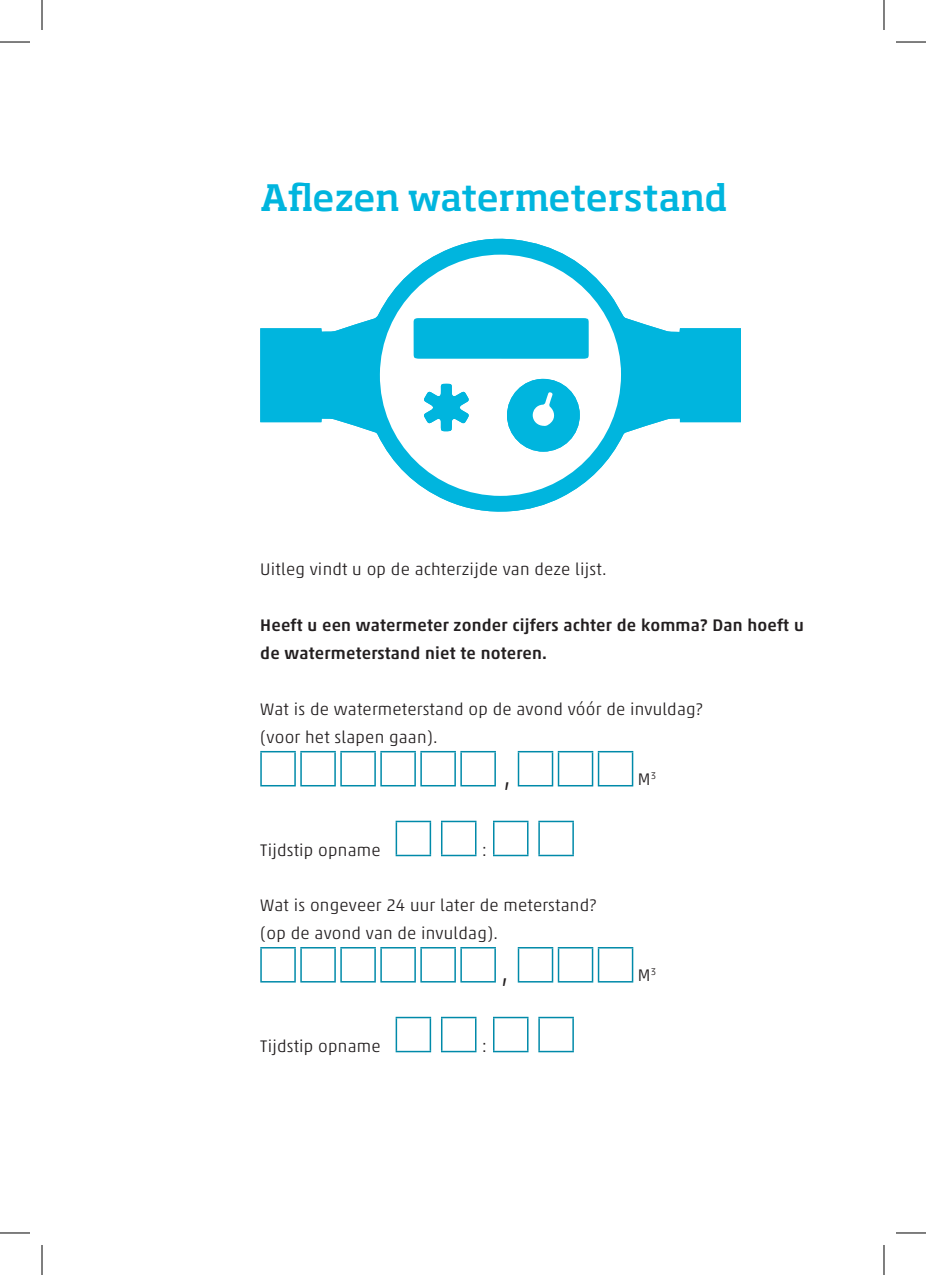
<style>
.page{position:relative;width:926px;height:1275px;background:#fff}
.page>*{position:absolute;margin:0;border:0;box-sizing:border-box;transform-origin:0 0}
.t1{font:500 36px "Soho Pro";letter-spacing:-.015em;color:#00b5de}
.t2{font:300 28px "Akko Pro";color:#231f20}
.t3{font:300 17px/28px "Akko Pro";letter-spacing:.01em;color:#231f20}
.t4{font:500 17px/28px "Akko Pro";letter-spacing:.01em;color:#231f20}
</style>
<div class="page">
<hr style="left:260px;top:751px;width:36px;height:1px;background:#008aa9">
<hr style="left:260px;top:752px;width:2px;height:33px;background:#008aa9">
<hr style="left:294px;top:752px;width:2px;height:33px;background:#008aa9">
<hr style="left:300px;top:751px;width:36px;height:1px;background:#008aa9">
<hr style="left:300px;top:752px;width:2px;height:33px;background:#008aa9">
<hr style="left:334px;top:752px;width:2px;height:33px;background:#008aa9">
<hr style="left:340px;top:751px;width:36px;height:1px;background:#008aa9">
<hr style="left:340px;top:752px;width:2px;height:33px;background:#008aa9">
<hr style="left:374px;top:752px;width:2px;height:33px;background:#008aa9">
<hr style="left:380px;top:751px;width:36px;height:1px;background:#008aa9">
<hr style="left:380px;top:752px;width:2px;height:33px;background:#008aa9">
<hr style="left:414px;top:752px;width:2px;height:33px;background:#008aa9">
<hr style="left:420px;top:751px;width:36px;height:1px;background:#008aa9">
<hr style="left:420px;top:752px;width:2px;height:33px;background:#008aa9">
<hr style="left:454px;top:752px;width:2px;height:33px;background:#008aa9">
<hr style="left:460px;top:751px;width:36px;height:1px;background:#008aa9">
<hr style="left:460px;top:752px;width:2px;height:33px;background:#008aa9">
<hr style="left:494px;top:752px;width:2px;height:33px;background:#008aa9">
<hr style="left:518px;top:751px;width:35px;height:1px;background:#008aa9">
<hr style="left:518px;top:752px;width:1px;height:33px;background:#008aa9">
<hr style="left:552px;top:752px;width:1px;height:33px;background:#008aa9">
<hr style="left:558px;top:751px;width:35px;height:1px;background:#008aa9">
<hr style="left:558px;top:752px;width:1px;height:33px;background:#008aa9">
<hr style="left:592px;top:752px;width:1px;height:33px;background:#008aa9">
<hr style="left:598px;top:751px;width:35px;height:1px;background:#008aa9">
<hr style="left:598px;top:752px;width:1px;height:33px;background:#008aa9">
<hr style="left:632px;top:752px;width:1px;height:33px;background:#008aa9">
<hr style="left:260px;top:785px;width:36px;height:1px;background:#008aa9">
<hr style="left:300px;top:785px;width:36px;height:1px;background:#008aa9">
<hr style="left:340px;top:785px;width:36px;height:1px;background:#008aa9">
<hr style="left:380px;top:785px;width:36px;height:1px;background:#008aa9">
<hr style="left:420px;top:785px;width:36px;height:1px;background:#008aa9">
<hr style="left:460px;top:785px;width:36px;height:1px;background:#008aa9">
<hr style="left:518px;top:785px;width:35px;height:1px;background:#008aa9">
<hr style="left:558px;top:785px;width:35px;height:1px;background:#008aa9">
<hr style="left:598px;top:785px;width:35px;height:1px;background:#008aa9">
<hr style="left:493px;top:820px;width:35px;height:2px;background:#008aa9">
<hr style="left:493px;top:822px;width:1px;height:32px;background:#008aa9">
<hr style="left:527px;top:822px;width:1px;height:32px;background:#008aa9">
<hr style="left:493px;top:854px;width:35px;height:2px;background:#008aa9">
<hr style="left:538px;top:820px;width:36px;height:2px;background:#008aa9">
<hr style="left:538px;top:822px;width:2px;height:32px;background:#008aa9">
<hr style="left:572px;top:822px;width:2px;height:32px;background:#008aa9">
<hr style="left:538px;top:854px;width:36px;height:2px;background:#008aa9">
<hr style="left:396px;top:820px;width:35px;height:2px;background:#008aa9">
<hr style="left:396px;top:822px;width:1px;height:32px;background:#008aa9">
<hr style="left:430px;top:822px;width:1px;height:32px;background:#008aa9">
<hr style="left:396px;top:854px;width:35px;height:2px;background:#008aa9">
<hr style="left:441px;top:820px;width:35px;height:2px;background:#008aa9">
<hr style="left:441px;top:822px;width:1px;height:32px;background:#008aa9">
<hr style="left:475px;top:822px;width:1px;height:32px;background:#008aa9">
<hr style="left:441px;top:854px;width:35px;height:2px;background:#008aa9">
<hr style="left:260px;top:947px;width:36px;height:1px;background:#008aa9">
<hr style="left:260px;top:948px;width:2px;height:33px;background:#008aa9">
<hr style="left:294px;top:948px;width:2px;height:33px;background:#008aa9">
<hr style="left:300px;top:947px;width:36px;height:1px;background:#008aa9">
<hr style="left:300px;top:948px;width:2px;height:33px;background:#008aa9">
<hr style="left:334px;top:948px;width:2px;height:33px;background:#008aa9">
<hr style="left:340px;top:947px;width:36px;height:1px;background:#008aa9">
<hr style="left:340px;top:948px;width:2px;height:33px;background:#008aa9">
<hr style="left:374px;top:948px;width:2px;height:33px;background:#008aa9">
<hr style="left:380px;top:947px;width:36px;height:1px;background:#008aa9">
<hr style="left:380px;top:948px;width:2px;height:33px;background:#008aa9">
<hr style="left:414px;top:948px;width:2px;height:33px;background:#008aa9">
<hr style="left:420px;top:947px;width:36px;height:1px;background:#008aa9">
<hr style="left:420px;top:948px;width:2px;height:33px;background:#008aa9">
<hr style="left:454px;top:948px;width:2px;height:33px;background:#008aa9">
<hr style="left:460px;top:947px;width:36px;height:1px;background:#008aa9">
<hr style="left:460px;top:948px;width:2px;height:33px;background:#008aa9">
<hr style="left:494px;top:948px;width:2px;height:33px;background:#008aa9">
<hr style="left:518px;top:947px;width:35px;height:1px;background:#008aa9">
<hr style="left:518px;top:948px;width:1px;height:33px;background:#008aa9">
<hr style="left:552px;top:948px;width:1px;height:33px;background:#008aa9">
<hr style="left:558px;top:947px;width:35px;height:1px;background:#008aa9">
<hr style="left:558px;top:948px;width:1px;height:33px;background:#008aa9">
<hr style="left:592px;top:948px;width:1px;height:33px;background:#008aa9">
<hr style="left:598px;top:947px;width:35px;height:1px;background:#008aa9">
<hr style="left:598px;top:948px;width:1px;height:33px;background:#008aa9">
<hr style="left:632px;top:948px;width:1px;height:33px;background:#008aa9">
<hr style="left:260px;top:981px;width:36px;height:1px;background:#008aa9">
<hr style="left:300px;top:981px;width:36px;height:1px;background:#008aa9">
<hr style="left:340px;top:981px;width:36px;height:1px;background:#008aa9">
<hr style="left:380px;top:981px;width:36px;height:1px;background:#008aa9">
<hr style="left:420px;top:981px;width:36px;height:1px;background:#008aa9">
<hr style="left:460px;top:981px;width:36px;height:1px;background:#008aa9">
<hr style="left:518px;top:981px;width:35px;height:1px;background:#008aa9">
<hr style="left:558px;top:981px;width:35px;height:1px;background:#008aa9">
<hr style="left:598px;top:981px;width:35px;height:1px;background:#008aa9">
<hr style="left:493px;top:1016px;width:35px;height:2px;background:#008aa9">
<hr style="left:493px;top:1018px;width:1px;height:32px;background:#008aa9">
<hr style="left:527px;top:1018px;width:1px;height:32px;background:#008aa9">
<hr style="left:493px;top:1050px;width:35px;height:2px;background:#008aa9">
<hr style="left:538px;top:1016px;width:36px;height:2px;background:#008aa9">
<hr style="left:538px;top:1018px;width:2px;height:32px;background:#008aa9">
<hr style="left:572px;top:1018px;width:2px;height:32px;background:#008aa9">
<hr style="left:538px;top:1050px;width:36px;height:2px;background:#008aa9">
<hr style="left:396px;top:1016px;width:35px;height:2px;background:#008aa9">
<hr style="left:396px;top:1018px;width:1px;height:32px;background:#008aa9">
<hr style="left:430px;top:1018px;width:1px;height:32px;background:#008aa9">
<hr style="left:396px;top:1050px;width:35px;height:2px;background:#008aa9">
<hr style="left:441px;top:1016px;width:35px;height:2px;background:#008aa9">
<hr style="left:441px;top:1018px;width:1px;height:32px;background:#008aa9">
<hr style="left:475px;top:1018px;width:1px;height:32px;background:#008aa9">
<hr style="left:441px;top:1050px;width:35px;height:2px;background:#008aa9">
<svg style="left:260px;top:239px;width:481px;height:272px"></svg>
<svg style="left:379px;top:255px;width:242px;height:241px"></svg>
<div style="left:415px;top:318px;width:174px;height:40px;background:#00b5de"></div>
<svg style="left:423px;top:384px;width:46px;height:47px"></svg>
<svg style="left:695px;top:374px;width:1px;height:21px"></svg>
<svg style="left:507px;top:379px;width:73px;height:73px"></svg>
<hr style="left:0;top:42px;width:30px;height:1px;background:#000">
<hr style="left:896px;top:42px;width:30px;height:1px;background:#000">
<hr style="left:0;top:1232px;width:30px;height:1px;background:#000">
<hr style="left:896px;top:1232px;width:30px;height:1px;background:#000">
<hr style="left:42px;top:0;width:1px;height:30px;background:#000">
<hr style="left:42px;top:1245px;width:1px;height:30px;background:#000">
<hr style="left:884px;top:0;width:1px;height:30px;background:#000">
<hr style="left:884px;top:1245px;width:1px;height:30px;background:#000">
<h1 class="t1" style="left:260px;top:172px;width:469px">Aflezen watermeterstand</h1>
<p class="t3" style="left:260px;top:555px;width:348px">Uitleg vindt u op de achterzijde van deze lijst.</p>
<p class="t4" style="left:260px;top:611px;width:545px">Heeft u een watermeter zonder cijfers achter de komma? Dan hoeft u de watermeterstand niet te noteren.</p>
<p class="t3" style="left:260px;top:695px;width:444px">Wat is de watermeterstand op de avond vóór de invuldag? (voor het slapen gaan).</p>
<h2 class="t2" style="left:503px;top:759px;width:9px">,</h2>
<p class="t3" style="left:638px;top:765px;width:20px">M<sup>3</sup></p>
<p class="t3" style="left:260px;top:835px;width:122px">Tijdstip opname</p>
<p class="t3" style="left:482px;top:835px;width:7px">:</p>
<p class="t3" style="left:260px;top:891px;width:337px">Wat is ongeveer 24 uur later de meterstand? (op de avond van de invuldag).</p>
<h2 class="t2" style="left:501px;top:955px;width:9px">,</h2>
<p class="t3" style="left:260px;top:1031px;width:122px">Tijdstip opname</p>
<p class="t3" style="left:482px;top:1031px;width:7px">:</p>
<p class="t3" style="left:638px;top:961px;width:20px">M<sup>3</sup></p>
</div>
